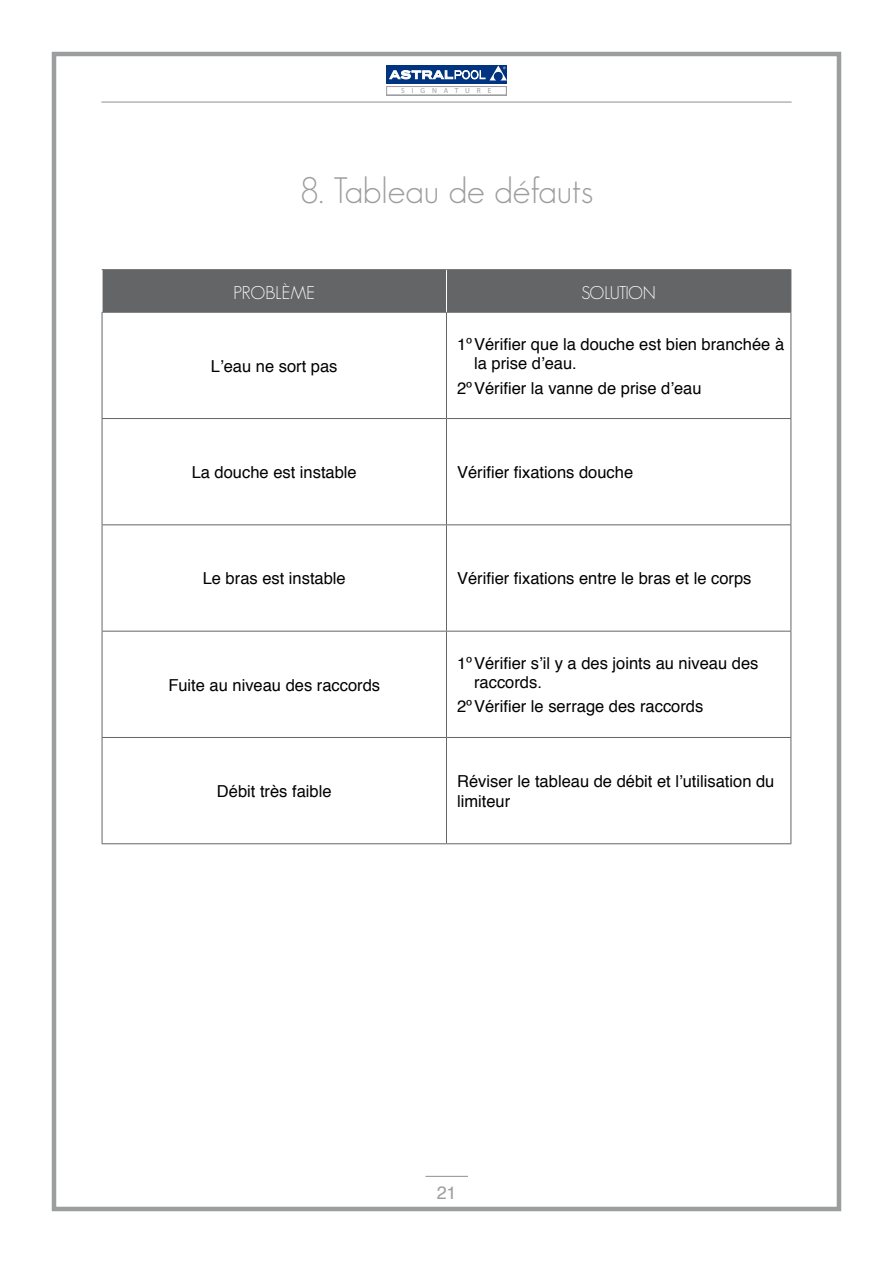
<style>
.page{position:relative;width:893px;height:1263px;background:#fff}
.page>*{position:absolute;margin:0;border:0;box-sizing:border-box;transform-origin:0 0}
.t1{font:300 36px "Geosans";color:#9c9d9f}
.t2{font:300 18px "Geosans";letter-spacing:-.05em;color:#fff}
.t3{font:18px "Helvetica";color:#9c9d9f}
.t4{font:16.5px/19.8px "Helvetica";color:#000}
.t5{font:7.35px "Myriad Pro";letter-spacing:.95em;color:#9c9d9f}
</style>
<div class="page">
<div style="left:386px;top:86px;width:121px;height:9px;background:#9c9d9f"></div>
<div style="left:387px;top:87px;width:119px;height:8px;background:#fff"></div>
<div style="left:387px;top:86px;width:119px;height:9px;border:1px solid #9c9d9f"></div>
<div style="left:386px;top:65px;width:103px;height:19px;background:#003480"></div>
<svg style="left:490px;top:80px;width:17px;height:4px"></svg>
<svg style="left:389px;top:65px;width:118px;height:15px"></svg>
<div style="left:52px;top:52px;width:789px;height:1159px;border:4px solid #9c9d9f"></div>
<hr style="left:101px;top:101px;width:691px;height:2px;background:#9c9d9f">
<hr style="left:425px;top:1176px;width:43px;height:1px;background:#9c9d9f">
<div style="left:103px;top:270px;width:687px;height:42px;background:#646567"></div>
<hr style="left:102px;top:269px;width:344px;height:1px;background:#646567">
<hr style="left:446px;top:269px;width:345px;height:1px;background:#646567">
<hr style="left:790px;top:270px;width:1px;height:42px;background:#646567">
<hr style="left:102px;top:312px;width:344px;height:1px;background:#646567">
<hr style="left:446px;top:312px;width:345px;height:1px;background:#646567">
<hr style="left:102px;top:313px;width:1px;height:105px;background:#646567">
<hr style="left:446px;top:313px;width:1px;height:105px;background:#646567">
<hr style="left:790px;top:313px;width:1px;height:105px;background:#646567">
<hr style="left:102px;top:419px;width:1px;height:105px;background:#646567">
<hr style="left:446px;top:419px;width:1px;height:105px;background:#646567">
<hr style="left:790px;top:419px;width:1px;height:105px;background:#646567">
<hr style="left:102px;top:525px;width:1px;height:106px;background:#646567">
<hr style="left:446px;top:525px;width:1px;height:106px;background:#646567">
<hr style="left:790px;top:525px;width:1px;height:106px;background:#646567">
<hr style="left:102px;top:631px;width:1px;height:106px;background:#646567">
<hr style="left:446px;top:631px;width:1px;height:106px;background:#646567">
<hr style="left:790px;top:631px;width:1px;height:106px;background:#646567">
<hr style="left:102px;top:738px;width:1px;height:105px;background:#646567">
<hr style="left:446px;top:738px;width:1px;height:105px;background:#646567">
<hr style="left:790px;top:738px;width:1px;height:105px;background:#646567">
<hr style="left:102px;top:418px;width:344px;height:1px;background:#646567">
<hr style="left:446px;top:418px;width:345px;height:1px;background:#646567">
<hr style="left:102px;top:524px;width:344px;height:1px;background:#646567">
<hr style="left:446px;top:524px;width:345px;height:1px;background:#646567">
<hr style="left:102px;top:631px;width:344px;height:1px;background:#646567">
<hr style="left:446px;top:631px;width:345px;height:1px;background:#646567">
<hr style="left:102px;top:737px;width:344px;height:1px;background:#646567">
<hr style="left:446px;top:737px;width:345px;height:1px;background:#646567">
<hr style="left:102px;top:843px;width:344px;height:1px;background:#646567">
<hr style="left:446px;top:843px;width:345px;height:1px;background:#646567">
<hr style="left:446px;top:270px;width:1px;height:42px;background:#fff">
<p class="t5" style="left:401px;top:86px;width:92px">SIGNATURE</p>
<h1 class="t1" style="left:300px;top:170px;width:295px">8. Tableau de défauts</h1>
<p class="t2" style="left:233px;top:283px;width:19px">Probl</p>
<p class="t2" style="left:282px;top:283px;width:22px">Ème</p>
<p class="t2" style="left:582px;top:283px;width:55px">SOLUTion</p>
<p class="t4" style="left:211px;top:356px;width:128px">L’eau ne sort pas</p>
<p class="t4" style="left:474px;top:334px;width:312px;text-indent:-17px">1ºVérifier que la douche est bien branchée à la prise d’eau.</p>
<p class="t4" style="left:457px;top:378px;width:246px">2ºVérifier la vanne de prise d’eau</p>
<p class="t4" style="left:192px;top:463px;width:167px">La douche est instable</p>
<p class="t4" style="left:457px;top:463px;width:178px">Vérifier fixations douche</p>
<p class="t4" style="left:203px;top:569px;width:145px">Le bras est instable</p>
<p class="t4" style="left:457px;top:569px;width:296px">Vérifier fixations entre le bras et le corps</p>
<p class="t4" style="left:168px;top:675px;width:213px">Fuite au niveau des raccords</p>
<p class="t4" style="left:474px;top:653px;width:286px;text-indent:-17px">1ºVérifier s’il y a des joints au niveau des raccords.</p>
<p class="t4" style="left:457px;top:697px;width:248px">2ºVérifier le serrage des raccords</p>
<p class="t4" style="left:217px;top:782px;width:116px">Débit très faible</p>
<p class="t4" style="left:457px;top:772px;width:319px">Réviser le tableau de débit et l’utilisation du limiteur</p>
<p class="t3" style="left:437px;top:1179px;width:9px">21</p>
</div>
